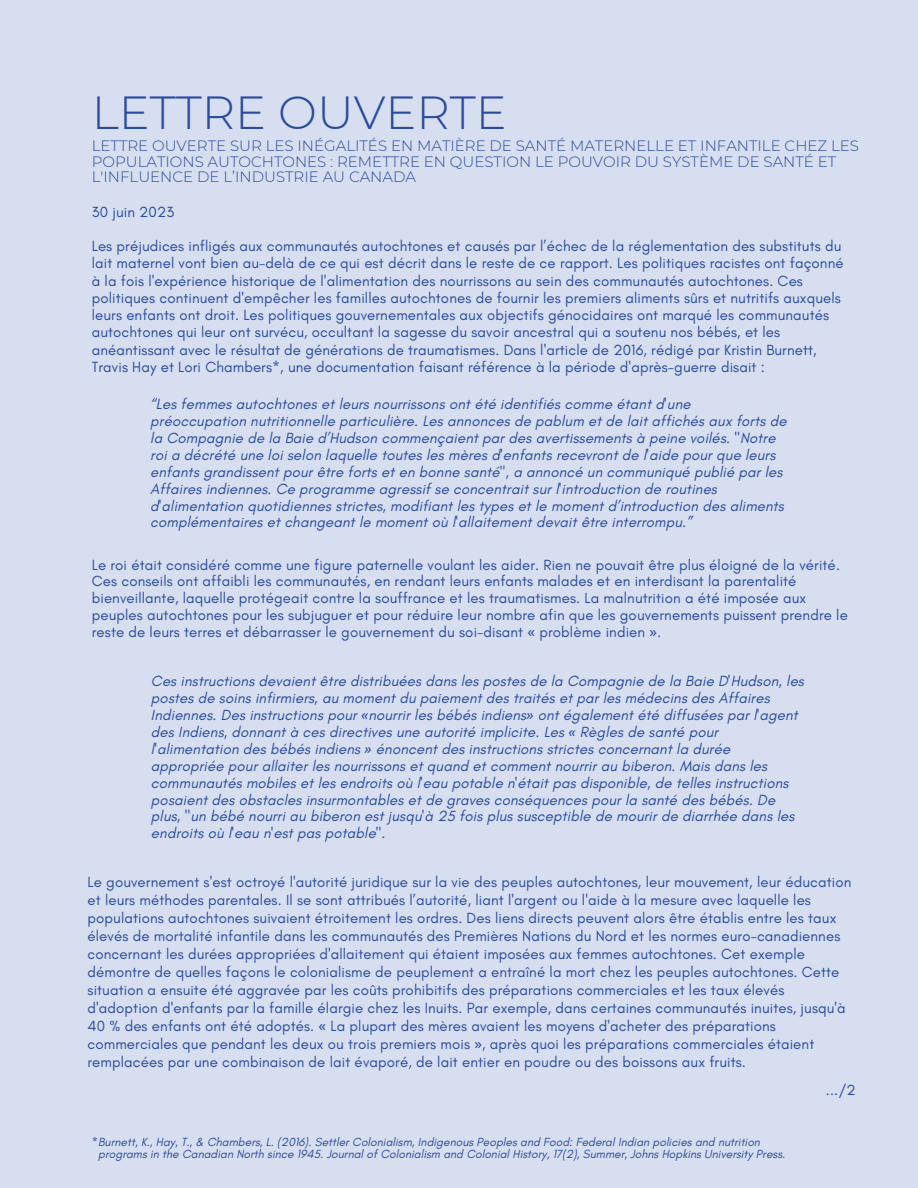
<style>
.page{position:relative;width:918px;height:1188px;background:#d6deef}
.page>*{position:absolute;margin:0;border:0;box-sizing:border-box;transform-origin:0 0}
.t1{font:300 46.35px "Montserrat";color:#294ba1}
.t2{font:15px/18px "Glacial Indifference";letter-spacing:.01em;color:#294ba1}
.t3{font:italic 15px/16.8px "Glacial Indifference";letter-spacing:.01em;color:#294ba1}
.t4{font:300 15px/15.8px "Montserrat";color:#294ba1}
.t5{font:italic 12px "Glacial Indifference";color:#294ba1}
.s1{font-family:"Noto Sans"}
</style>
<div class="page">
<p class="t1" style="left:92px;top:85px;width:417px">LETTRE OUVERTE</p>
<p class="t4" style="left:92px;top:138px;width:769px">LETTRE OUVERTE SUR LES INÉGALITÉS EN MATIÈRE DE SANTÉ MATERNELLE ET INFANTILE CHEZ LES<br>POPULATIONS AUTOCHTONES : REMETTRE EN QUESTION LE POUVOIR DU SYSTÈME DE SANTÉ ET<br>L'INFLUENCE DE L’INDUSTRIE AU CANADA</p>
<p class="t2" style="left:92px;top:202px;width:84px">30 juin 2023</p>
<p class="t2" style="left:92px;top:237px;width:753px;line-height:17.2px">Les préjudices infligés aux communautés autochtones et causés par l’échec de la réglementation des substituts du lait maternel vont bien au-delà de ce qui est décrit dans le reste de ce rapport. Les politiques racistes ont façonné à la fois l'expérience historique de l'alimentation des nourrissons au sein des communautés autochtones. Ces politiques continuent d'empêcher les familles autochtones de fournir les premiers aliments sûrs et nutritifs auxquels leurs enfants ont droit. Les politiques gouvernementales aux objectifs génocidaires ont marqué les communautés autochtones qui leur ont survécu, occultant la sagesse du savoir ancestral qui a soutenu nos bébés, et les anéantissant avec le résultat de générations de traumatismes. Dans l'article de 2016, rédigé par Kristin Burnett, Travis Hay et Lori Chambers*, une documentation faisant référence à la période d'après-guerre disait :</p>
<p class="t3" style="left:150px;top:396px;width:638px">“Les femmes autochtones et leurs nourrissons ont été identifiés comme étant d'une préoccupation nutritionnelle particulière. Les annonces de pablum et de lait affichés aux forts de la Compagnie de la Baie d’Hudson commençaient par des avertissements à peine voilés. "Notre roi a décrété une loi selon laquelle toutes les mères d'enfants recevront de l'aide pour que leurs enfants grandissent pour être forts et en bonne santé", a annoncé un communiqué publié par les Affaires indiennes. Ce programme agressif se concentrait sur l'introduction de routines d'alimentation quotidiennes strictes, modifiant les types et le moment d’introduction des aliments complémentaires et changeant le moment où l'allaitement devait être interrompu.”</p>
<p class="t2" style="left:92px;top:556px;width:758px;line-height:16.8px">Le roi était considéré comme une figure paternelle voulant les aider. Rien ne pouvait être plus éloigné de la vérité.<br>Ces conseils ont affaibli les communautés, en rendant leurs enfants malades et en interdisant la parentalité bienveillante, laquelle protégeait contre la souffrance et les traumatismes. La malnutrition a été imposée aux peuples autochtones pour les subjuguer et pour réduire leur nombre afin que les gouvernements puissent prendre le reste de leurs terres et débarrasser le gouvernement du soi-disant <span class="s1">«</span> problème indien <span class="s1">»</span>.</p>
<p class="t3" style="left:151px;top:673px;width:655px">Ces instructions devaient être distribuées dans les postes de la Compagnie de la Baie D'Hudson, les postes de soins infirmiers, au moment du paiement des traités et par les médecins des Affaires Indiennes. Des instructions pour <span class="s1">«</span>nourrir les bébés indiens<span class="s1">»</span> ont également été diffusées par l'agent des Indiens, donnant à ces directives une autorité implicite. Les <span class="s1">«</span> Règles de santé pour l'alimentation des bébés indiens <span class="s1">»</span> énoncent des instructions strictes concernant la durée appropriée pour allaiter les nourrissons et quand et comment nourrir au biberon. Mais dans les communautés mobiles et les endroits où l'eau potable n'était pas disponible, de telles instructions posaient des obstacles insurmontables et de graves conséquences pour la santé des bébés. De plus, "un bébé nourri au biberon est jusqu'à 25 fois plus susceptible de mourir de diarrhée dans les endroits où l'eau n'est pas potable".</p>
<p class="t2" style="left:88px;top:872px;width:765px">Le gouvernement s'est octroyé l'autorité juridique sur la vie des peuples autochtones, leur mouvement, leur éducation et leurs méthodes parentales. Il se sont attribués l’autorité, liant l'argent ou l'aide à la mesure avec laquelle les populations autochtones suivaient étroitement les ordres. Des liens directs peuvent alors être établis entre les taux élevés de mortalité infantile dans les communautés des Premières Nations du Nord et les normes euro-canadiennes concernant les durées appropriées d'allaitement qui étaient imposées aux femmes autochtones. Cet exemple démontre de quelles façons le colonialisme de peuplement a entraîné la mort chez les peuples autochtones. Cette situation a ensuite été aggravée par les coûts prohibitifs des préparations commerciales et les taux élevés d'adoption d'enfants par la famille élargie chez les Inuits. Par exemple, dans certaines communautés inuites, jusqu'à 40 % des enfants ont été adoptés. <span class="s1">«</span> La plupart des mères avaient les moyens d'acheter des préparations commerciales que pendant les deux ou trois premiers mois <span class="s1">»</span>, après quoi les préparations commerciales étaient remplacées par une combinaison de lait évaporé, de lait entier en poudre ou des boissons aux fruits.</p>
<p class="t2" style="left:826px;top:1081px;width:31px">.../2</p>
<p class="t5" style="left:92px;top:1135px;width:670px">*Burnett, K., Hay, T., &amp; Chambers, L. (2016). Settler Colonialism, Indigenous Peoples and Food: Federal Indian policies and nutrition</p>
<p class="t5" style="left:98px;top:1147px;width:689px">programs in the Canadian North since 1945. Journal of Colonialism and Colonial History, 17(2), Summer, Johns Hopkins University Press.</p>
</div>
